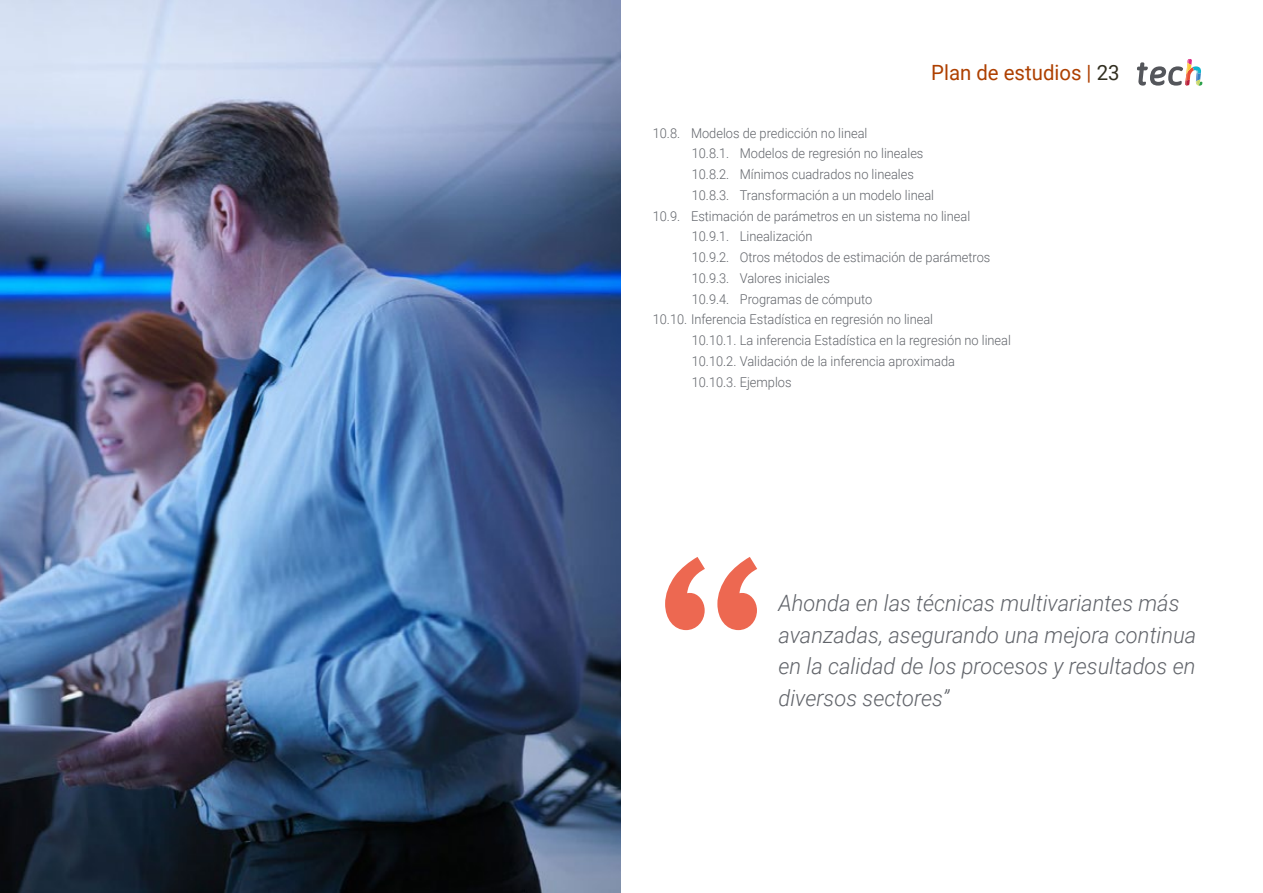
<style>
.page{position:relative;width:1263px;height:893px;background:#fff}
.page>*{position:absolute;margin:0;border:0;box-sizing:border-box;transform-origin:0 0}
.t1{font:italic 300 22.5px/31.5px "Roboto";color:#61646a}
.t2{font:21px "Roboto";color:#ae4000}
.t3{font:300 13.5px "Roboto";color:#61646a;scale:.95 1}
.s1{color:#312e20}
</style>
<div class="page">
<svg style="left:665px;top:557px;width:92px;height:73px"></svg>
<img style="left:0;top:0;width:621px;height:893px">
<svg style="left:1137px;top:59px;width:65px;height:27px"></svg>
<h2 class="t2" style="left:931px;top:57px;width:190px">Plan de estudios | <span class="s1">23</span></h2>
<p class="t3" style="left:653px;top:123px;width:228px">10.8. Modelos de predicción no lineal</p>
<p class="t3" style="left:692px;top:144px;width:245px">10.8.1. Modelos de regresión no lineales</p>
<p class="t3" style="left:692px;top:165px;width:235px">10.8.2. Mínimos cuadrados no lineales</p>
<p class="t3" style="left:692px;top:186px;width:257px">10.8.3. Transformación a un modelo lineal</p>
<p class="t3" style="left:653px;top:206px;width:336px">10.9. Estimación de parámetros en un sistema no lineal</p>
<p class="t3" style="left:692px;top:227px;width:129px">10.9.1. Linealización</p>
<p class="t3" style="left:692px;top:248px;width:316px">10.9.2. Otros métodos de estimación de parámetros</p>
<p class="t3" style="left:692px;top:269px;width:147px">10.9.3. Valores iniciales</p>
<p class="t3" style="left:692px;top:289px;width:192px">10.9.4. Programas de cómputo</p>
<p class="t3" style="left:653px;top:310px;width:297px">10.10. Inferencia Estadística en regresión no lineal</p>
<p class="t3" style="left:692px;top:331px;width:338px">10.10.1. La inferencia Estadística en la regresión no lineal</p>
<p class="t3" style="left:692px;top:352px;width:279px">10.10.2. Validación de la inferencia aproximada</p>
<p class="t3" style="left:692px;top:372px;width:107px">10.10.3. Ejemplos</p>
<h1 class="t1" style="left:778px;top:587px;width:419px">Ahonda en las técnicas multivariantes más avanzadas, asegurando una mejora continua en la calidad de los procesos y resultados en diversos sectores”</h1>
</div>
